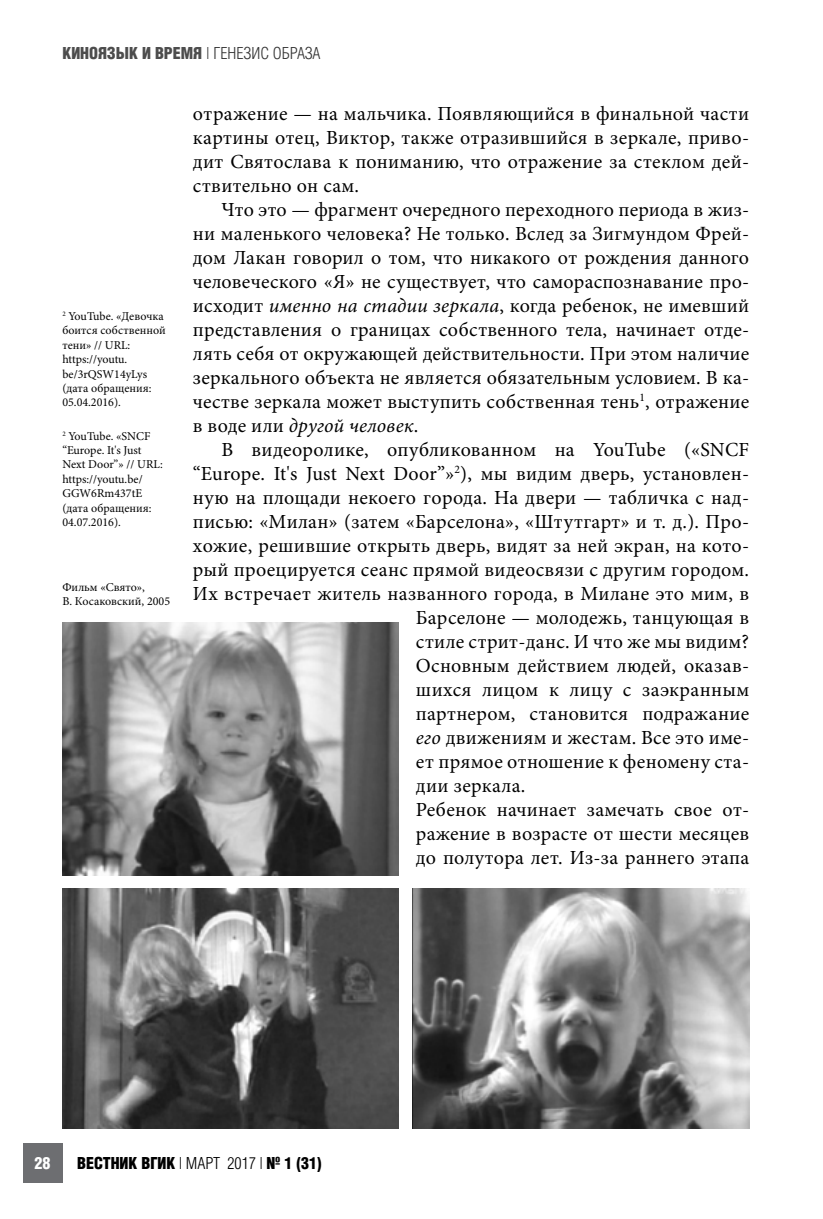
<style>
.page{position:relative;width:823px;height:1219px;background:#fff}
.page>*{position:absolute;margin:0;border:0;box-sizing:border-box;transform-origin:0 0}
.t1{font:20px/24px "Minion Pro";letter-spacing:.015em;color:#000;text-align:justify}
.t2{font:700 16px "AG Letterica Cond L";color:#4d4d4d}
.t3{font:700 16px "AG Letterica Cond L";color:#000}
.t4{font:700 16px "AG Letterica Cond L";color:#fff}
.t5{font:12px/14.4px "Minion Pro";color:#000}
.s1{font-weight:400;color:#333}
.s2{font-style:italic}
.s3{font-weight:400}
</style>
<div class="page">
<div style="left:23px;top:1143px;width:39px;height:40px;background:#6d6e71"></div>
<img style="left:62px;top:622px;width:336px;height:254px">
<img style="left:62px;top:888px;width:336px;height:240px">
<img style="left:412px;top:888px;width:336px;height:240px">
<p class="t2" style="left:62px;top:43px;width:259px">КИНОЯЗЫК И ВРЕМЯ <span class="s1">| ГЕНЕЗИС ОБРАЗА</span></p>
<p class="t5" style="left:62px;top:309px;width:105px"><sup>2</sup> YouTube. «Девочка боится собственной тени» // URL: https://youtu. be/3rQSW14yLys (дата обращения:<br>05.04.2016).</p>
<p class="t5" style="left:62px;top:429px;width:102px"><sup>2</sup> YouTube. «SNCF “Europe. It's Just<br>Next Door”» // URL: https://youtu.be/<br>GGW6Rm437tE (дата обращения:<br>04.07.2016).</p>
<p class="t5" style="left:62px;top:580px;width:109px">Фильм «Свято»,<br>В. Косаковский, 2005</p>
<p class="t1" style="left:193px;top:102px;width:557px">отражение — на мальчика. Появляющийся в финальной части картины отец, Виктор, также отразившийся в зеркале, приво&shy;дит Святослава к пониманию, что отражение за стеклом дей&shy;ствительно он сам.</p>
<p class="t1" style="left:193px;top:198px;width:557px;text-indent:28px">Что это — фрагмент очередного переходного периода в жиз&shy;ни маленького человека? Не только. Вслед за Зигмундом Фрей&shy;дом Лакан говорил о том, что никакого от рождения данного человеческого «Я» не существует, что самораспознавание про&shy;исходит <span class="s2">именно на стадии зеркала</span>, когда ребенок, не имевший представления о границах собственного тела, начинает отде&shy;лять себя от окружающей действительности. При этом наличие зеркального объекта не является обязательным условием. В ка&shy;честве зеркала может выступить собственная тень<sup>1</sup>, отражение в воде или <span class="s2">другой человек</span>.</p>
<p class="t1" style="left:221px;top:438px;width:529px">В видеоролике, опубликованном на YouTube («SNCF</p>
<p class="t1" style="left:193px;top:462px;width:557px">“Europe. It's Just Next Door”»<sup>2</sup>), мы видим дверь, установлен-</p>
<p class="t1" style="left:193px;top:486px;width:557px">ную на площади некоего города. На двери — табличка с над-</p>
<p class="t1" style="left:193px;top:510px;width:557px">писью: «Милан» (затем «Барселона», «Штутгарт» и т. д.). Про-</p>
<p class="t1" style="left:193px;top:534px;width:557px">хожие, решившие открыть дверь, видят за ней экран, на кото-</p>
<p class="t1" style="left:193px;top:558px;width:557px">рый проецируется сеанс прямой видеосвязи с другим городом.</p>
<p class="t1" style="left:193px;top:582px;width:557px">Их встречает житель названного города, в Милане это мим, в</p>
<p class="t1" style="left:416px;top:606px;width:334px">Барселоне — молодежь, танцующая в</p>
<p class="t1" style="left:416px;top:630px;width:334px">стиле стрит-данс. И что же мы видим?</p>
<p class="t1" style="left:416px;top:654px;width:334px">Основным действием людей, оказав-</p>
<p class="t1" style="left:416px;top:678px;width:334px">шихся лицом к лицу с заэкранным</p>
<p class="t1" style="left:416px;top:702px;width:334px">партнером, становится подражание</p>
<p class="t1" style="left:416px;top:726px;width:334px"><span class="s2">его</span> движениям и жестам. Все это име-</p>
<p class="t1" style="left:416px;top:750px;width:334px">ет прямое отношение к феномену ста-</p>
<p class="t1" style="left:416px;top:774px;width:111px">дии зеркала.</p>
<p class="t1" style="left:416px;top:798px;width:334px">Ребенок начинает замечать свое от-</p>
<p class="t1" style="left:416px;top:822px;width:334px">ражение в возрасте от шести месяцев</p>
<p class="t1" style="left:416px;top:846px;width:334px">до полутора лет. Из-за раннего этапа</p>
<p class="t4" style="left:34px;top:1153px;width:17px">28</p>
<p class="t3" style="left:77px;top:1153px;width:246px">ВЕСТНИК ВГИК <span class="s3">| МАРТ 2017 |</span> № 1 (31)</p>
</div>
